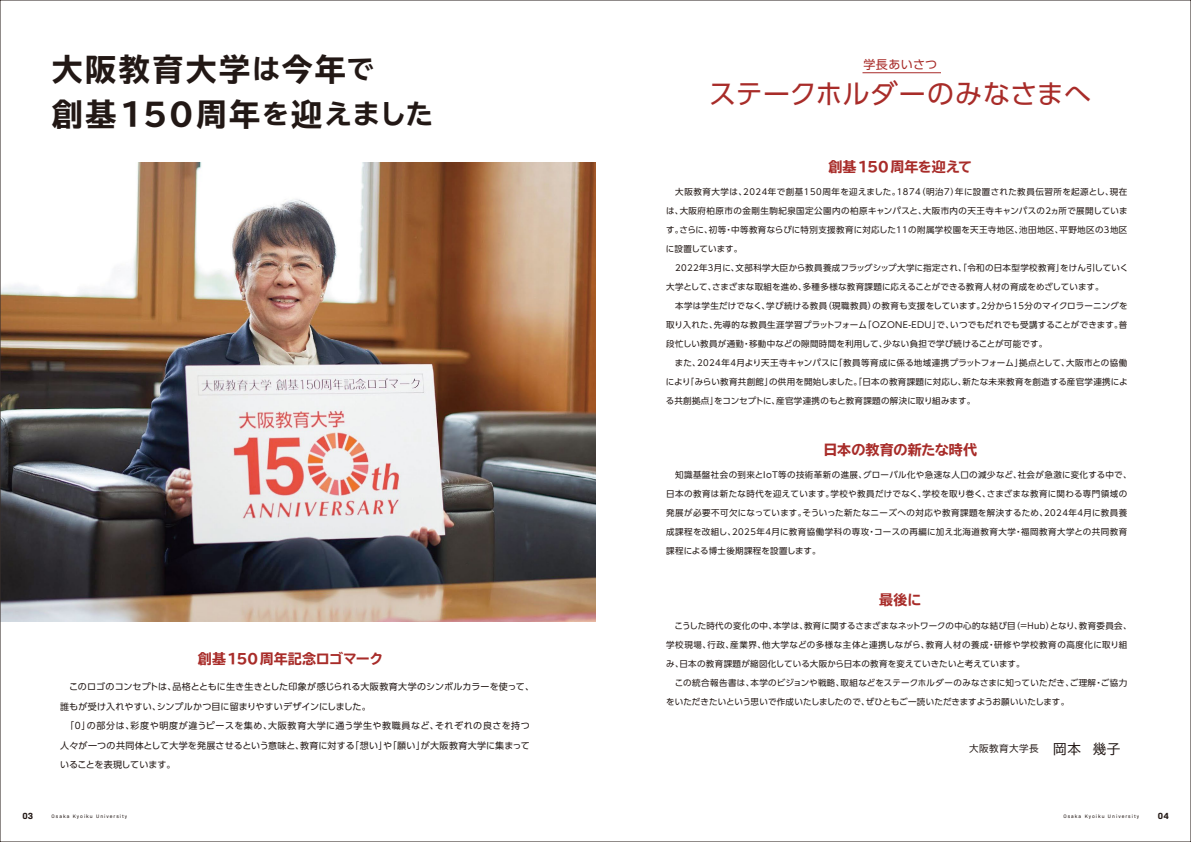
<style>
.page{position:relative;width:1191px;height:842px;background:#fff}
.page>*{position:absolute;margin:0;border:0;box-sizing:border-box;transform-origin:0 0}
.t1{font:700 expanded 31px/44.9px "TBUD Go Std";letter-spacing:.08em;color:#221815}
.t2{font:27px "UD Shin Go Pr 6";letter-spacing:.01em;color:#a82c29}
.t3{font:700 expanded 14px "TBUD Go Std";letter-spacing:-.005em;color:#a82c29}
.t4{font:12px "UD Shin Go Pr 6";letter-spacing:.04em;color:#a82c29}
.t5{font:9.5px "TBUD Go Std";letter-spacing:.05em;color:#221815}
.t6{font:9px/19.5px "UD Shin Go Pr 6";letter-spacing:.025em;color:#221815}
.t7{font:700 9px "Bio Sans";color:#221815}
.t8{font:8.5px "UD Shin Go Pr 6";letter-spacing:.04em;color:#221815}
.t9{font:8.5px "UD Shin Go Pr 6";letter-spacing:.065em;color:#221815}
.t10{font:8.5px "UD Shin Go Pr 6";letter-spacing:.015em;color:#221815}
.t11{font:8.5px "UD Shin Go Pr 6";letter-spacing:.005em;color:#221815}
.t12{font:5px "Bio Sans";letter-spacing:.2em;color:#221815}
.s1{font-size:27px}
.s2{font-size:13.5px}
</style>
<div class="page">
<img style="left:2px;top:72px;width:939px;height:550px">
<h1 class="t1" style="left:52px;top:48px;width:383px">大阪教育大学<span class="s1">は</span>今年<span class="s1">で<br></span>創基150周年<span class="s1">を</span>迎<span class="s1">えました</span></h1>
<h3 class="t3" style="left:198px;top:651px;width:187px">創基150周年記念ロゴマーク</h3>
<p class="t6" style="left:60px;top:677px;width:476px">　このロゴのコンセプトは、品格とともに生き生きとした印象が感じられる大阪教育大学のシンボルカラーを使って、誰もが受け入れやすい、シンプルかつ目に留まりやすいデザインにしました。<br>　「0」の部分は、彩度や明度が違うピースを集め、大阪教育大学に通う学生や教職員など、それぞれの良さを持つ人々が一つの共同体として大学を発展させるという意味と、教育に対する「想い」や「願い」が大阪教育大学に集まっていることを表現しています。</p>
<h3 class="t4" style="left:863px;top:55px;width:75px">学長あいさつ</h3>
<h2 class="t2" style="left:709px;top:72px;width:383px">ステークホルダーのみなさまへ</h2>
<h3 class="t3" style="left:828px;top:159px;width:145px">創基150周年を迎えて</h3>
<p class="t9" style="left:666px;top:185px;width:462px">　大阪教育大学は、2024年で創基150周年を迎えました。1874（明治7）年に設置された教員伝習所を起源とし、現在</p>
<p class="t8" style="left:666px;top:204px;width:463px">は、大阪府柏原市の金剛生駒紀泉国定公園内の柏原キャンパスと、大阪市内の天王寺キャンパスの2ヵ所で展開していま</p>
<p class="t8" style="left:666px;top:223px;width:463px">す。さらに、初等・中等教育ならびに特別支援教育に対応した11の附属学校園を天王寺地区、池田地区、平野地区の3地区</p>
<p class="t11" style="left:666px;top:242px;width:78px">に設置しています。</p>
<p class="t8" style="left:666px;top:261px;width:463px">　2022年3月に、文部科学大臣から教員養成フラッグシップ大学に指定され、「令和の日本型学校教育」をけん引していく</p>
<p class="t10" style="left:666px;top:280px;width:439px">大学として、さまざまな取組を進め、多種多様な教育課題に応えることができる教育人材の育成をめざしています。</p>
<p class="t8" style="left:666px;top:299px;width:463px">　本学は学生だけでなく、学び続ける教員（現職教員）の教育も支援をしています。2分から15分のマイクロラーニングを</p>
<p class="t8" style="left:666px;top:318px;width:462px">取り入れた、先導的な教員生涯学習プラットフォーム「OＺＯＮＥ-ＥＤＵ」で、いつでもだれでも受講することができます。普</p>
<p class="t8" style="left:666px;top:337px;width:382px">段忙しい教員が通勤・移動中などの隙間時間を利用して、少ない負担で学び続けることが可能です。</p>
<p class="t8" style="left:666px;top:356px;width:462px">　また、2024年4月より天王寺キャンパスに「教員等育成に係る地域連携プラットフォーム」拠点として、大阪市との協働</p>
<p class="t8" style="left:666px;top:375px;width:463px">により「みらい教育共創館」の供用を開始しました。「日本の教育課題に対応し、新たな未来教育を創造する産官学連携によ</p>
<p class="t8" style="left:666px;top:394px;width:311px">る共創拠点」をコンセプトに、産官学連携のもと教育課題の解決に取り組みます。</p>
<h3 class="t3" style="left:823px;top:442px;width:155px">日本の教育の新たな時代</h3>
<p class="t8" style="left:666px;top:468px;width:467px">　知識基盤社会の到来とＩｏＴ等の技術革新の進展、グローバル化や急速な人口の減少など、社会が急激に変化する中で、</p>
<p class="t8" style="left:666px;top:487px;width:463px">日本の教育は新たな時代を迎えています。学校や教員だけでなく、学校を取り巻く、さまざまな教育に関わる専門領域の</p>
<p class="t8" style="left:666px;top:506px;width:462px">発展が必要不可欠になっています。そういった新たなニーズへの対応や教育課題を解決するため、2024年4月に教員養</p>
<p class="t8" style="left:666px;top:525px;width:462px">成課程を改組し、2025年4月に教育協働学科の専攻・コースの再編に加え北海道教育大学・福岡教育大学との共同教育</p>
<p class="t10" style="left:666px;top:544px;width:156px">課程による博士後期課程を設置します。</p>
<h3 class="t3" style="left:879px;top:592px;width:43px">最後に</h3>
<p class="t8" style="left:666px;top:618px;width:467px">　こうした時代の変化の中、本学は、教育に関するさまざまなネットワークの中心的な結び目（=Hub）となり、教育委員会、</p>
<p class="t9" style="left:666px;top:637px;width:462px">学校現場、行政、産業界、他大学などの多様な主体と連携しながら、教育人材の養成・研修や学校教育の高度化に取り組</p>
<p class="t8" style="left:666px;top:656px;width:360px">み、日本の教育課題が縮図化している大阪から日本の教育を変えていきたいと考えています。</p>
<p class="t8" style="left:666px;top:675px;width:462px">　この統合報告書は、本学のビジョンや戦略、取組などをステークホルダーのみなさまに知っていただき、ご理解・ご協力</p>
<p class="t11" style="left:666px;top:694px;width:404px">をいただきたいという思いで作成いたしましたので、ぜひともご一読いただきますようお願いいたします。</p>
<p class="t5" style="left:969px;top:741px;width:153px">大阪教育大学長<span class="s2">　岡本 幾子</span></p>
<p class="t7" style="left:22px;top:809px;width:12px">03</p>
<p class="t12" style="left:52px;top:812px;width:77px">Osaka Kyoiku University</p>
<p class="t12" style="left:1063px;top:812px;width:77px">Osaka Kyoiku University</p>
<p class="t7" style="left:1158px;top:809px;width:12px">04</p>
</div>
